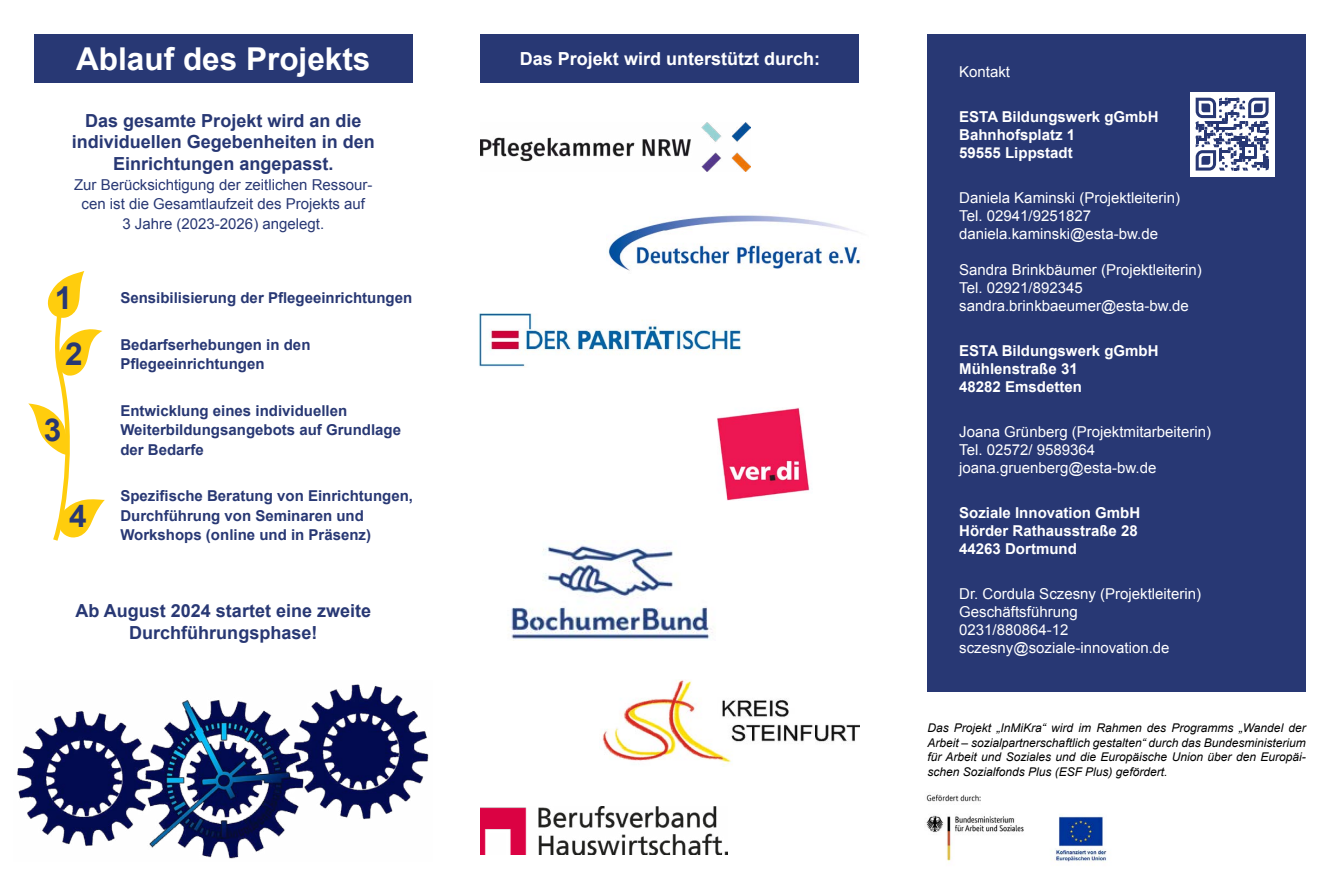
<style>
.page{position:relative;width:1340px;height:893px;background:#fff}
.page>*{position:absolute;margin:0;border:0;box-sizing:border-box;transform-origin:0 0}
.t1{font:700 31.5px "Arial";color:#fff}
.t2{font:700 31.5px/55.7px "Arial";color:#283874;text-align:center}
.t3{font:700 18px/21.6px "Arial";color:#283874;text-align:center}
.t4{font:700 18px "Arial";color:#fff}
.t5{font:15px/18px "Arial";color:#fff}
.t6{font:700 15px/19.5px "Arial";color:#283874}
.t7{font:700 15px/18px "Arial";color:#fff}
.t8{font:15px/19.5px "Arial";color:#283874;text-align:center}
.t9{font:italic 12px/14.4px "Arial";color:#000;text-align:justify}
</style>
<div class="page">
<div style="left:34px;top:34px;width:378px;height:49px;background:#283874"></div>
<svg style="left:28px;top:271px;width:77px;height:270px"></svg>
<img style="left:17px;top:684px;width:412px;height:175px">
<img style="left:926px;top:794px;width:181px;height:69px">
<div style="left:927px;top:34px;width:378px;height:657px;background:#283874"></div>
<div style="left:1189px;top:92px;width:85px;height:84px;background:#fff"></div>
<svg style="left:1195px;top:98px;width:73px;height:73px"></svg>
<div style="left:480px;top:34px;width:379px;height:49px;background:#283874"></div>
<img style="left:479px;top:313px;width:262px;height:55px">
<img style="left:511px;top:545px;width:202px;height:95px">
<img style="left:606px;top:215px;width:254px;height:56px">
<img style="left:602px;top:680px;width:257px;height:85px">
<img style="left:481px;top:806px;width:246px;height:48px">
<img style="left:481px;top:122px;width:269px;height:49px">
<img style="left:717px;top:407px;width:93px;height:94px">
<h1 class="t1" style="left:76px;top:38px;width:296px">Ablauf des Projekts</h1>
<p class="t3" style="left:72px;top:110px;width:305px">Das gesamte Projekt wird an die individuellen Gegebenheiten in den<br>Einrichtungen angepasst.</p>
<p class="t8" style="left:74px;top:175px;width:300px">Zur Berücksichtigung der zeitlichen Ressour&shy;cen ist die Gesamtlaufzeit des Projekts auf<br>3 Jahre (2023-2026) angelegt.</p>
<h1 class="t2" style="left:55px;top:271px;width:29px">1<br>2</h1>
<h1 class="t2" style="left:44px;top:404px;width:19px">3</h1>
<h1 class="t2" style="left:69px;top:489px;width:19px">4</h1>
<p class="t6" style="left:120px;top:289px;width:293px">Sensibilisierung der Pflegeeinrichtungen</p>
<p class="t6" style="left:120px;top:335px;width:192px">Bedarfserhebungen in den<br>Pflegeeinrichtungen</p>
<p class="t6" style="left:120px;top:401px;width:282px">Entwicklung eines individuellen<br>Weiterbildungsangebots auf Grundlage der Bedarfe</p>
<p class="t6" style="left:120px;top:487px;width:294px">Spezifische Beratung von Einrichtungen,<br>Durchführung von Seminaren und<br>Workshops (online und in Präsenz)</p>
<p class="t3" style="left:76px;top:600px;width:297px">Ab August 2024 startet eine zweite<br>Durchführungsphase!</p>
<p class="t4" style="left:520px;top:47px;width:302px">Das Projekt wird unterstützt durch:</p>
<p class="t5" style="left:959px;top:63px;width:52px">Kontakt</p>
<p class="t7" style="left:959px;top:108px;width:201px">ESTA Bildungswerk gGmbH<br>Bahnhofsplatz 1<br>59555 Lippstadt</p>
<p class="t5" style="left:959px;top:189px;width:222px">Daniela Kaminski (Projektleiterin)<br>Tel. 02941/9251827 daniela.kaminski@esta-bw.de</p>
<p class="t5" style="left:959px;top:261px;width:244px">Sandra Brinkbäumer (Projektleiterin)<br>Tel. 02921/892345 sandra.brinkbaeumer@esta-bw.de</p>
<p class="t7" style="left:959px;top:342px;width:201px">ESTA Bildungswerk gGmbH<br>Mühlenstraße 31<br>48282 Emsdetten</p>
<p class="t5" style="left:959px;top:423px;width:253px">Joana Grünberg (Projektmitarbeiterin)<br>Tel. 02572/ 9589364 joana.gruenberg@esta-bw.de</p>
<p class="t7" style="left:959px;top:504px;width:182px">Soziale Innovation GmbH<br>Hörder Rathausstraße 28<br>44263 Dortmund</p>
<p class="t5" style="left:959px;top:585px;width:243px">Dr. Cordula Sczesny (Projektleiterin)<br>Geschäftsführung<br>0231/880864-12 sczesny@soziale-innovation.de</p>
<p class="t9" style="left:927px;top:721px;width:380px">Das Projekt „InMiKra“ wird im Rahmen des Programms „Wandel der Arbeit – sozialpartnerschaftlich gestalten“ durch das Bundesministerium für Arbeit und Soziales und die Europäische Union über den Europäi&shy;schen Sozialfonds Plus (ESF Plus) gefördert.</p>
</div>
